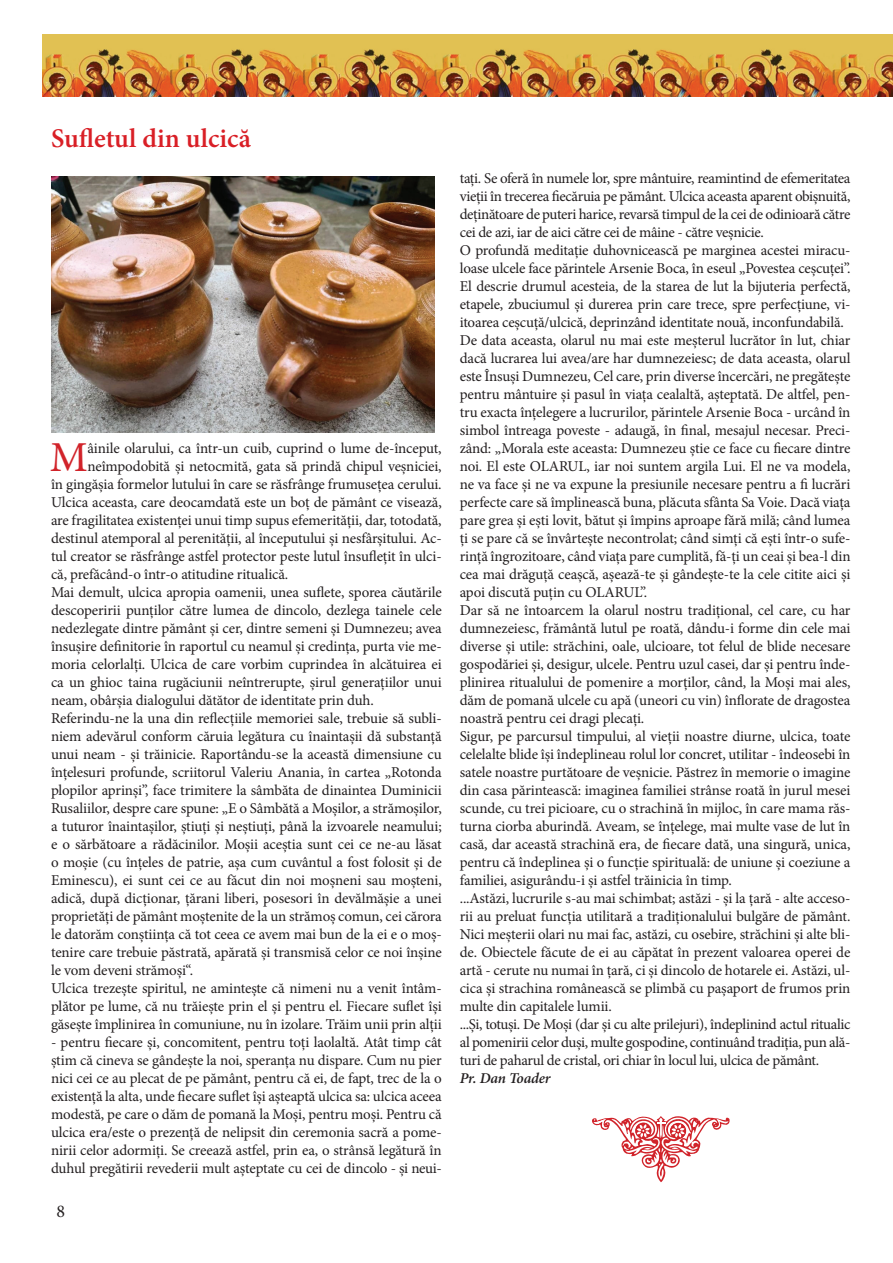
<style>
.page{position:relative;width:893px;height:1263px;background:#fff}
.page>*{position:absolute;margin:0;border:0;box-sizing:border-box;transform-origin:0 0}
.t1{font:42.75px "Minion Pro";color:#d1232a}
.t2{font:600 27px "Minion Pro";color:#d91f26}
.t3{font:18px "Minion Pro";color:#231f20}
.t4{font:15px/18px "Minion Pro";letter-spacing:-.01em;color:#231f20;text-align:justify}
.t5{font:italic 600 15px "Minion Pro";letter-spacing:-.01em;color:#231f20}
</style>
<div class="page">
<img style="left:43px;top:34px;width:850px;height:63px">
<img style="left:51px;top:177px;width:384px;height:255px">
<svg style="left:592px;top:1116px;width:138px;height:66px"></svg>
<h2 class="t2" style="left:51px;top:120px;width:202px">Sufletul din ulcică</h2>
<h1 class="t1" style="left:50px;top:429px;width:40px">M</h1>
<p class="t4" style="left:88px;top:439px;width:356px">âinile olarului, ca într-un cuib, cuprind o lume de-început,</p>
<p class="t4" style="left:88px;top:457px;width:356px">neîmpodobită și netocmită, gata să prindă chipul veșniciei,</p>
<p class="t4" style="left:51px;top:475px;width:392px">în gingășia formelor lutului în care se răsfrânge frumusețea cerului.</p>
<p class="t4" style="left:51px;top:493px;width:392px">Ulcica aceasta, care deocamdată este un boț de pământ ce visează,</p>
<p class="t4" style="left:51px;top:511px;width:392px">are fragilitatea existenței unui timp supus efemerității, dar, totodată,</p>
<p class="t4" style="left:51px;top:529px;width:392px">destinul atemporal al perenității, al începutului și nesfârșitului. Ac-</p>
<p class="t4" style="left:51px;top:547px;width:392px">tul creator se răsfrânge astfel protector peste lutul însuflețit în ulci-</p>
<p class="t4" style="left:51px;top:565px;width:239px">că, prefăcând-o într-o atitudine ritualică.</p>
<p class="t4" style="left:51px;top:583px;width:392px">Mai demult, ulcica apropia oamenii, unea suflete, sporea căutările</p>
<p class="t4" style="left:51px;top:601px;width:392px">descoperirii punților către lumea de dincolo, dezlega tainele cele</p>
<p class="t4" style="left:51px;top:619px;width:392px">nedezlegate dintre pământ și cer, dintre semeni și Dumnezeu; avea</p>
<p class="t4" style="left:51px;top:637px;width:392px">însușire definitorie în raportul cu neamul și credința, purta vie me-</p>
<p class="t4" style="left:51px;top:655px;width:392px">moria celorlalți. Ulcica de care vorbim cuprindea în alcătuirea ei</p>
<p class="t4" style="left:51px;top:673px;width:392px">ca un ghioc taina rugăciunii neîntrerupte, șirul generațiilor unui</p>
<p class="t4" style="left:51px;top:691px;width:324px">neam, obârșia dialogului dătător de identitate prin duh.</p>
<p class="t4" style="left:51px;top:709px;width:392px">Referindu-ne la una din reflecțiile memoriei sale, trebuie să subli-</p>
<p class="t4" style="left:51px;top:727px;width:392px">niem adevărul conform căruia legătura cu înaintașii dă substanță</p>
<p class="t4" style="left:51px;top:745px;width:392px">unui neam - și trăinicie. Raportându-se la această dimensiune cu</p>
<p class="t4" style="left:51px;top:763px;width:392px">înțelesuri profunde, scriitorul Valeriu Anania, în cartea „Rotonda</p>
<p class="t4" style="left:51px;top:781px;width:392px">plopilor aprinși”, face trimitere la sâmbăta de dinaintea Duminicii</p>
<p class="t4" style="left:51px;top:799px;width:392px">Rusaliilor, despre care spune: „E o Sâmbătă a Moșilor, a strămoșilor,</p>
<p class="t4" style="left:51px;top:817px;width:392px">a tuturor înaintașilor, știuți și neștiuți, până la izvoarele neamului;</p>
<p class="t4" style="left:51px;top:835px;width:392px">e o sărbătoare a rădăcinilor. Moșii aceștia sunt cei ce ne-au lăsat</p>
<p class="t4" style="left:51px;top:853px;width:392px">o moșie (cu înțeles de patrie, așa cum cuvântul a fost folosit și de</p>
<p class="t4" style="left:51px;top:871px;width:392px">Eminescu), ei sunt cei ce au făcut din noi moșneni sau moșteni,</p>
<p class="t4" style="left:51px;top:889px;width:392px">adică, după dicționar, țărani liberi, posesori în devălmășie a unei</p>
<p class="t4" style="left:51px;top:907px;width:392px">proprietăți de pământ moștenite de la un strămoș comun, cei cărora</p>
<p class="t4" style="left:51px;top:925px;width:392px">le datorăm conștiința că tot ceea ce avem mai bun de la ei e o moș-</p>
<p class="t4" style="left:51px;top:943px;width:392px">tenire care trebuie păstrată, apărată și transmisă celor ce noi înșine</p>
<p class="t4" style="left:51px;top:961px;width:144px">le vom deveni strămoși“.</p>
<p class="t4" style="left:51px;top:979px;width:392px">Ulcica trezește spiritul, ne amintește că nimeni nu a venit întâm-</p>
<p class="t4" style="left:51px;top:997px;width:392px">plător pe lume, că nu trăiește prin el și pentru el. Fiecare suflet își</p>
<p class="t4" style="left:51px;top:1015px;width:392px">găsește împlinirea în comuniune, nu în izolare. Trăim unii prin alții</p>
<p class="t4" style="left:51px;top:1033px;width:392px">- pentru fiecare și, concomitent, pentru toți laolaltă. Atât timp cât știm că cineva se gândește la noi, speranța nu dispare. Cum nu pier nici cei ce au plecat de pe pământ, pentru că ei, de fapt, trec de la o existență la alta, unde fiecare suflet își așteaptă ulcica sa: ulcica aceea modestă, pe care o dăm de pomană la Moși, pentru moși. Pentru că ulcica era/este o prezență de nelipsit din ceremonia sacră a pome&shy;nirii celor adormiți. Se creează astfel, prin ea, o strânsă legătură în duhul pregătirii revederii mult așteptate cu cei de dincolo - și neui-</p>
<p class="t3" style="left:57px;top:1199px;width:10px">8</p>
<p class="t4" style="left:460px;top:169px;width:392px;text-align:left">tați. Se oferă în numele lor, spre mântuire, reamintind de efemeritatea vieții în trecerea fiecăruia pe pământ. Ulcica aceasta aparent obișnuită, deținătoare de puteri harice, revarsă timpul de la cei de odinioară către cei de azi, iar de aici către cei de mâine - către veșnicie.<br>O profundă meditație duhovnicească pe marginea acestei miracu&shy;loase ulcele face părintele Arsenie Boca, în eseul „Povestea ceșcuței”.<br>El descrie drumul acesteia, de la starea de lut la bijuteria perfectă, etapele, zbuciumul și durerea prin care trece, spre perfecțiune, vi&shy;itoarea ceșcuță/ulcică, deprinzând identitate nouă, inconfundabilă.<br>De data aceasta, olarul nu mai este meșterul lucrător în lut, chiar dacă lucrarea lui avea/are har dumnezeiesc; de data aceasta, olarul este Însuși Dumnezeu, Cel care, prin diverse încercări, ne pregătește pentru mântuire și pasul în viața cealaltă, așteptată. De altfel, pen&shy;tru exacta înțelegere a lucrurilor, părintele Arsenie Boca - urcând în simbol întreaga poveste - adaugă, în final, mesajul necesar. Preci&shy;zând: „Morala este aceasta: Dumnezeu știe ce face cu fiecare dintre noi. El este OLARUL, iar noi suntem argila Lui. El ne va modela, ne va face și ne va expune la presiunile necesare pentru a fi lucrări perfecte care să împlinească buna, plăcuta sfânta Sa Voie. Dacă viața pare grea și ești lovit, bătut și împins aproape fără milă; când lumea ți se pare că se învârtește necontrolat; când simți că ești într-o sufe&shy;rință îngrozitoare, când viața pare cumplită, fă-ți un ceai și bea-l din cea mai drăguță ceașcă, așează-te și gândește-te la cele citite aici și apoi discută puțin cu OLARUL”.<br>Dar să ne întoarcem la olarul nostru tradițional, cel care, cu har dumnezeiesc, frământă lutul pe roată, dându-i forme din cele mai diverse și utile: străchini, oale, ulcioare, tot felul de blide necesare gospodăriei și, desigur, ulcele. Pentru uzul casei, dar și pentru înde&shy;plinirea ritualului de pomenire a morților, când, la Moși mai ales, dăm de pomană ulcele cu apă (uneori cu vin) înflorate de dragostea noastră pentru cei dragi plecați.<br>Sigur, pe parcursul timpului, al vieții noastre diurne, ulcica, toate celelalte blide își îndeplineau rolul lor concret, utilitar - îndeosebi în satele noastre purtătoare de veșnicie. Păstrez în memorie o imagine din casa părintească: imaginea familiei strânse roată în jurul mesei scunde, cu trei picioare, cu o strachină în mijloc, în care mama răs&shy;turna ciorba aburindă. Aveam, se înțelege, mai multe vase de lut în casă, dar această strachină era, de fiecare dată, una singură, unica, pentru că îndeplinea și o funcție spirituală: de uniune și coeziune a familiei, asigurându-i și astfel trăinicia în timp.<br>...Astăzi, lucrurile s-au mai schimbat; astăzi - și la țară - alte acceso&shy;rii au preluat funcția utilitară a tradiționalului bulgăre de pământ.<br>Nici meșterii olari nu mai fac, astăzi, cu osebire, străchini și alte bli&shy;de. Obiectele făcute de ei au căpătat în prezent valoarea operei de artă - cerute nu numai în țară, ci și dincolo de hotarele ei. Astăzi, ul&shy;cica și strachina românească se plimbă cu pașaport de frumos prin multe din capitalele lumii.<br>...Și, totuși. De Moși (dar și cu alte prilejuri), îndeplinind actul ritualic al pomenirii celor duși, multe gospodine, continuând tradiția, pun ală&shy;turi de paharul de cristal, ori chiar în locul lui, ulcica de pământ.</p>
<p class="t5" style="left:460px;top:1068px;width:92px">Pr. Dan Toader</p>
</div>
